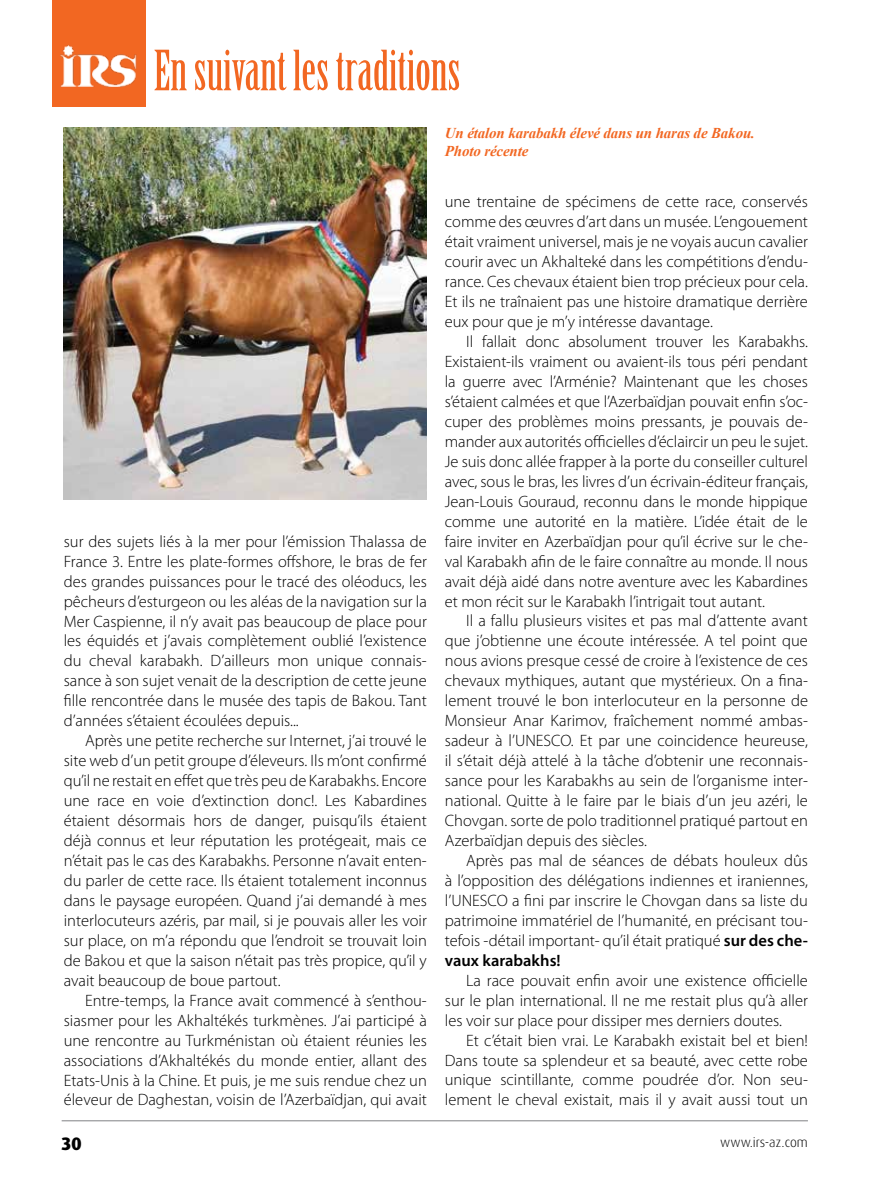
<style>
.page{position:relative;width:893px;height:1191px;background:#fff}
.page>*{position:absolute;margin:0;border:0;box-sizing:border-box;transform-origin:0 0}
.t1{font:54.15px "Birch Std";color:#f26722}
.t2{font:800 18px "Dax Pro";color:#000}
.t3{font:300 16.5px/20px "Myriad Pro";color:#000;text-align:justify}
.t4{font:italic 700 15px/18px "Times New Roman";letter-spacing:-.01em;color:#f26722}
.t5{font:300 13.5px "Dax Pro";color:#000}
.s1{font-weight:600}
</style>
<div class="page">
<hr style="left:62px;top:1120px;width:746px;height:1px;background:#808285">
<img style="left:64px;top:128px;width:363px;height:371px">
<div style="left:52px;top:0;width:94px;height:106px;background:#f26722"></div>
<img style="left:60px;top:45px;width:77px;height:41px">
<h1 class="t1" style="left:154px;top:40px;width:308px">En suivant les traditions</h1>
<p class="t4" style="left:445px;top:123px;width:312px">Un étalon karabakh élevé dans un haras de Bakou.<br>Photo récente</p>
<p class="t3" style="left:64px;top:531px;width:365px">sur des sujets liés à la mer pour l’émission Thalassa de France 3. Entre les plate-formes offshore, le bras de fer des grandes puissances pour le tracé des oléoducs, les pêcheurs d’esturgeon ou les aléas de la navigation sur la Mer Caspienne, il n’y avait pas beaucoup de place pour les équidés et j’avais complètement oublié l’existence du cheval karabakh. D’ailleurs mon unique connais&shy;sance à son sujet venait de la description de cette jeune fille rencontrée dans le musée des tapis de Bakou. Tant d’années s’étaient écoulées depuis...</p>
<p class="t3" style="left:64px;top:731px;width:365px;text-indent:21px">Après une petite recherche sur Internet, j’ai trouvé le site web d’un petit groupe d’éleveurs. Ils m’ont confirmé qu’il ne restait en effet que très peu de Karabakhs. Encore une race en voie d’extinction donc!. Les Kabardines étaient désormais hors de danger, puisqu’ils étaient déjà connus et leur réputation les protégeait, mais ce n’était pas le cas des Karabakhs. Personne n’avait enten&shy;du parler de cette race. Ils étaient totalement inconnus dans le paysage européen. Quand j’ai demandé à mes interlocuteurs azéris, par mail, si je pouvais aller les voir sur place, on m’a répondu que l’endroit se trouvait loin de Bakou et que la saison n’était pas très propice, qu’il y avait beaucoup de boue partout.</p>
<p class="t3" style="left:64px;top:990px;width:365px;text-indent:21px">Entre-temps, la France avait commencé à s’enthou&shy;siasmer pour les Akhaltékés turkmènes. J’ai participé à une rencontre au Turkménistan où étaient réunies les associations d’Akhaltékés du monde entier, allant des Etats-Unis à la Chine. Et puis, je me suis rendue chez un éleveur de Daghestan, voisin de l’Azerbaïdjan, qui avait</p>
<p class="t3" style="left:445px;top:192px;width:365px">une trentaine de spécimens de cette race, conservés comme des œuvres d’art dans un musée. L’engouement était vraiment universel, mais je ne voyais aucun cavalier courir avec un Akhalteké dans les compétitions d’endu&shy;rance. Ces chevaux étaient bien trop précieux pour cela.<br>Et ils ne traînaient pas une histoire dramatique derrière eux pour que je m’y intéresse davantage.</p>
<p class="t3" style="left:445px;top:332px;width:365px;text-indent:21px">Il fallait donc absolument trouver les Karabakhs.<br>Existaient-ils vraiment ou avaient-ils tous péri pendant la guerre avec l’Arménie? Maintenant que les choses s’étaient calmées et que l’Azerbaïdjan pouvait enfin s’oc&shy;cuper des problèmes moins pressants, je pouvais de&shy;mander aux autorités officielles d’éclaircir un peu le sujet.<br>Je suis donc allée frapper à la porte du conseiller culturel avec, sous le bras, les livres d’un écrivain-éditeur français, Jean-Louis Gouraud, reconnu dans le monde hippique comme une autorité en la matière. L’idée était de le faire inviter en Azerbaïdjan pour qu’il écrive sur le che&shy;val Karabakh afin de le faire connaître au monde. Il nous avait déjà aidé dans notre aventure avec les Kabardines et mon récit sur le Karabakh l’intrigait tout autant.</p>
<p class="t3" style="left:445px;top:611px;width:365px;text-indent:21px">Il a fallu plusieurs visites et pas mal d’attente avant que j’obtienne une écoute intéressée. A tel point que nous avions presque cessé de croire à l’existence de ces chevaux mythiques, autant que mystérieux. On a fina&shy;lement trouvé le bon interlocuteur en la personne de Monsieur Anar Karimov, fraîchement nommé ambas&shy;sadeur à l’UNESCO. Et par une coincidence heureuse, il s’était déjà attelé à la tâche d’obtenir une reconnais&shy;sance pour les Karabakhs au sein de l’organisme inter&shy;national. Quitte à le faire par le biais d’un jeu azéri, le Chovgan. sorte de polo traditionnel pratiqué partout en Azerbaïdjan depuis des siècles.</p>
<p class="t3" style="left:445px;top:850px;width:365px;text-indent:21px">Après pas mal de séances de débats houleux dûs à l’opposition des délégations indiennes et iraniennes, l’UNESCO a fini par inscrire le Chovgan dans sa liste du patrimoine immatériel de l’humanité, en précisant tou&shy;tefois -détail important- qu’il était pratiqué <span class="s1">sur des che&shy;vaux karabakhs!</span></p>
<p class="t3" style="left:445px;top:970px;width:365px;text-indent:21px">La race pouvait enfin avoir une existence officielle sur le plan international. Il ne me restait plus qu’à aller les voir sur place pour dissiper mes derniers doutes.</p>
<p class="t3" style="left:445px;top:1030px;width:365px;text-indent:21px">Et c’était bien vrai. Le Karabakh existait bel et bien!<br>Dans toute sa splendeur et sa beauté, avec cette robe unique scintillante, comme poudrée d’or. Non seu&shy;lement le cheval existait, mais il y avait aussi tout un</p>
<p class="t2" style="left:62px;top:1131px;width:22px">30</p>
<p class="t5" style="left:720px;top:1133px;width:89px">www.irs-az.com</p>
</div>
